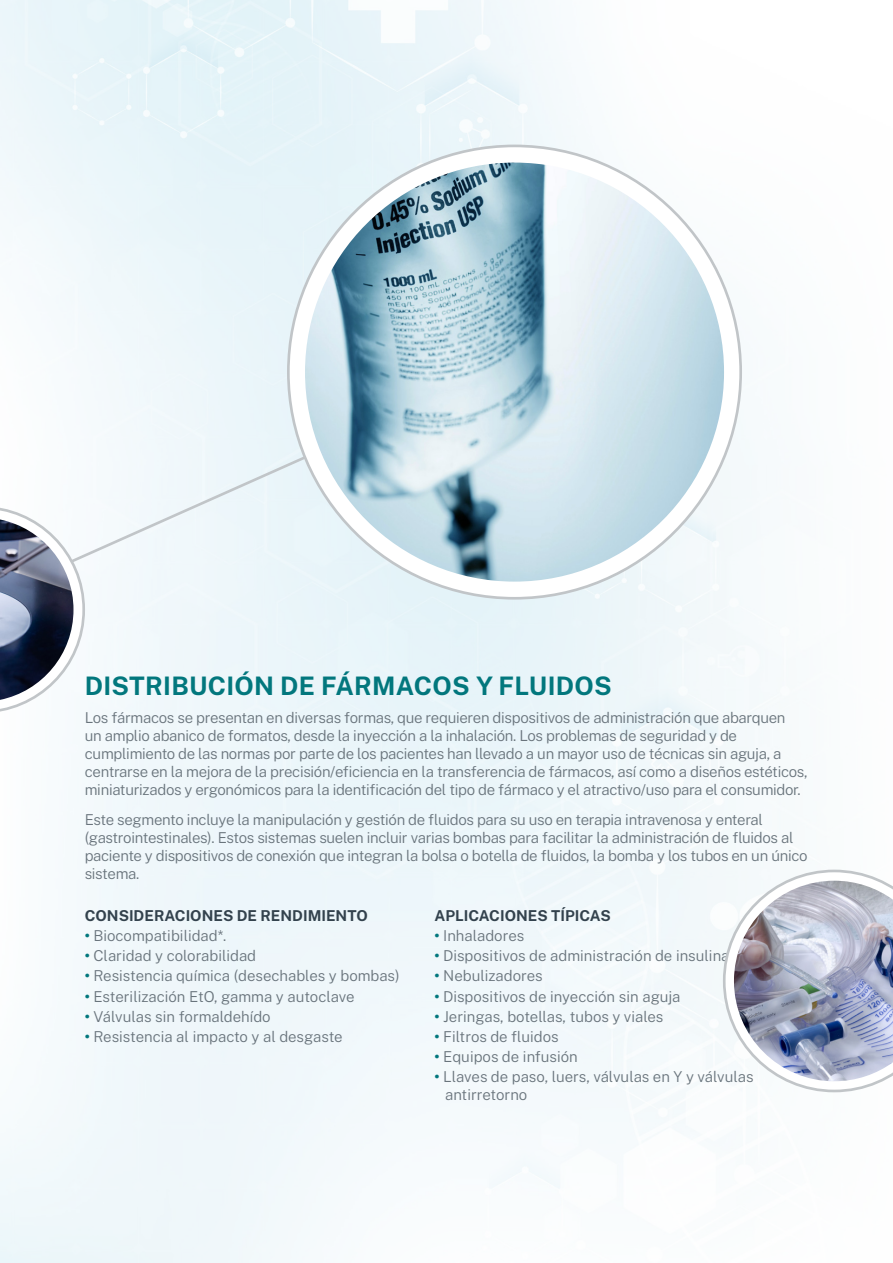
<style>
.page{position:relative;width:893px;height:1263px;background:#fff}
.page>*{position:absolute;margin:0;border:0;box-sizing:border-box;transform-origin:0 0}
.t1{font:700 25.5px "Public Sans";letter-spacing:.01em;color:#02777d}
.t2{font:300 15px/18px "Public Sans";letter-spacing:-.02em;color:#69747c}
.t3{font:300 15px "Public Sans";color:#69747c}
.t4{font:700 15px "Public Sans";color:#33424d}
.s1{font-weight:700;color:#02777d}
</style>
<div class="page">
<div style="left:0;top:0;width:893px;height:1263px;background:linear-gradient(to right,#ebf6fa,#f8fbfc)"></div>
<svg style="left:723px;top:870px;width:170px;height:222px"></svg>
<img style="left:734px;top:881px;width:159px;height:200px">
<svg style="left:6px;top:419px;width:381px;height:174px"></svg>
<div style="left:288px;top:146px;width:453px;height:452px;background:#fff;border-radius:50%"></div>
<img style="left:305px;top:163px;width:419px;height:419px;border-radius:209px">
<svg style="left:0;top:431px;width:366px;height:282px"></svg>
<img style="left:0;top:519px;width:73px;height:181px">
<p class="t1" style="left:85px;top:669px;width:528px">DISTRIBUCIÓN DE FÁRMACOS Y FLUIDOS</p>
<p class="t2" style="left:85px;top:708px;width:724px">Los fármacos se presentan en diversas formas, que requieren dispositivos de administración que abarquen<br>un amplio abanico de formatos, desde la inyección a la inhalación. Los problemas de seguridad y de cumplimiento de las normas por parte de los pacientes han llevado a un mayor uso de técnicas sin aguja, a centrarse en la mejora de la precisión/eficiencia en la transferencia de fármacos, así como a diseños estéticos, miniaturizados y ergonómicos para la identificación del tipo de fármaco y el atractivo/uso para el consumidor.</p>
<p class="t2" style="left:85px;top:810px;width:724px">Este segmento incluye la manipulación y gestión de fluidos para su uso en terapia intravenosa y enteral (gastrointestinales). Estos sistemas suelen incluir varias bombas para facilitar la administración de fluidos al paciente y dispositivos de conexión que integran la bolsa o botella de fluidos, la bomba y los tubos en un único sistema.</p>
<p class="t4" style="left:85px;top:906px;width:285px">CONSIDERACIONES DE RENDIMIENTO</p>
<p class="t3" style="left:85px;top:926px;width:143px"><span class="s1">•</span> Biocompatibilidad*.</p>
<p class="t3" style="left:85px;top:946px;width:173px"><span class="s1">•</span> Claridad y colorabilidad</p>
<p class="t3" style="left:85px;top:966px;width:316px"><span class="s1">•</span> Resistencia química (desechables y bombas)</p>
<p class="t3" style="left:85px;top:986px;width:271px"><span class="s1">•</span> Esterilización EtO, gamma y autoclave</p>
<p class="t3" style="left:85px;top:1006px;width:187px"><span class="s1">•</span> Válvulas sin formaldehído</p>
<p class="t2" style="left:85px;top:1027px;width:259px"><span class="s1">•</span> Resistencia al impacto y al desgaste</p>
<p class="t4" style="left:434px;top:906px;width:178px">APLICACIONES TÍPICAS</p>
<p class="t3" style="left:434px;top:926px;width:91px"><span class="s1">•</span> Inhaladores</p>
<p class="t3" style="left:434px;top:946px;width:296px"><span class="s1">•</span> Dispositivos de administración de insulina</p>
<p class="t3" style="left:434px;top:966px;width:110px"><span class="s1">•</span> Nebulizadores</p>
<p class="t3" style="left:434px;top:986px;width:247px"><span class="s1">•</span> Dispositivos de inyección sin aguja</p>
<p class="t3" style="left:434px;top:1006px;width:230px"><span class="s1">•</span> Jeringas, botellas, tubos y viales</p>
<p class="t3" style="left:434px;top:1026px;width:126px"><span class="s1">•</span> Filtros de fluidos</p>
<p class="t3" style="left:434px;top:1046px;width:145px"><span class="s1">•</span> Equipos de infusión</p>
<p class="t2" style="left:445px;top:1067px;width:310px;text-indent:-11px"><span class="s1">•</span> Llaves de paso, luers, válvulas en Y y válvulas antirretorno</p>
</div>
